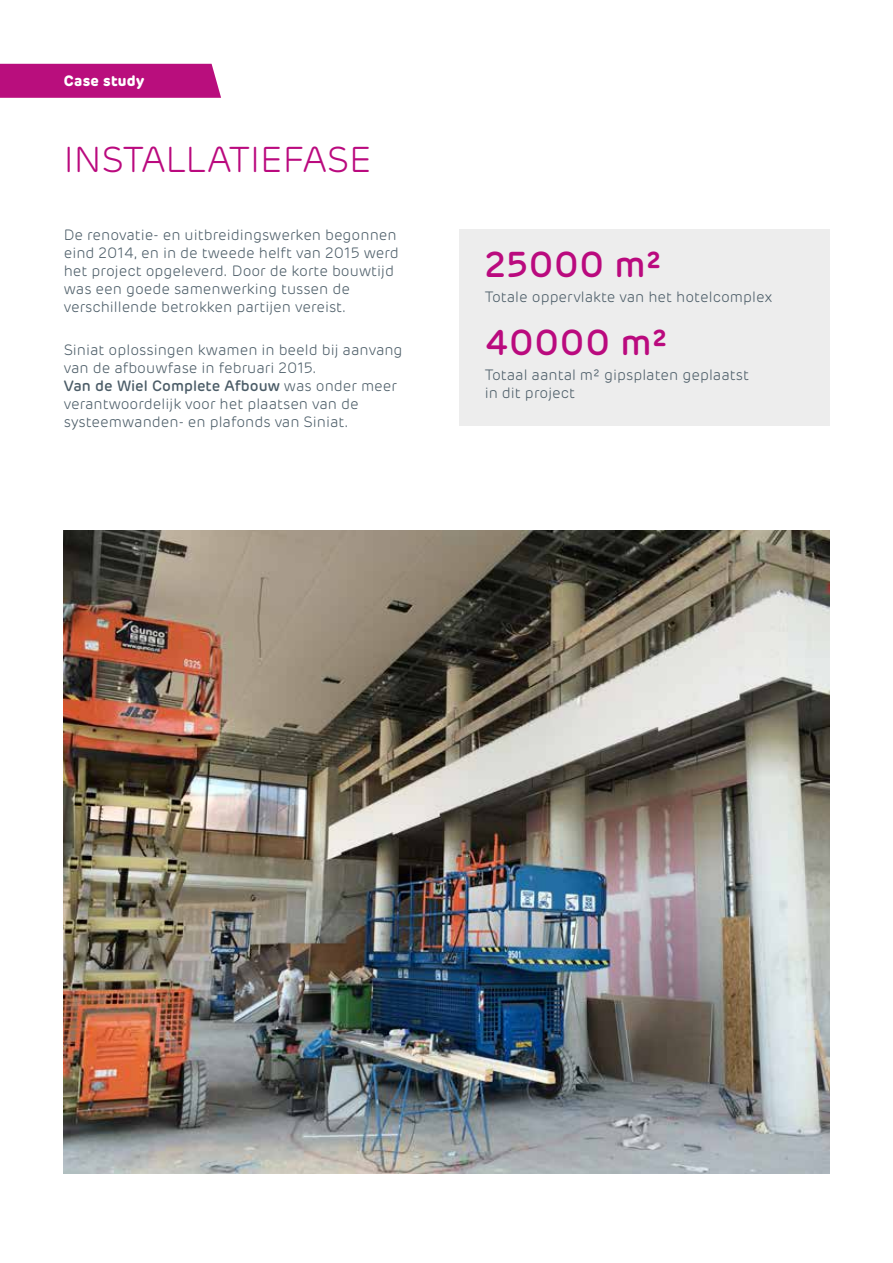
<style>
.page{position:relative;width:893px;height:1263px;background:#fff}
.page>*{position:absolute;margin:0;border:0;box-sizing:border-box;transform-origin:0 0}
.t1{font:300 36px "Rubrik";color:#ba0a7e}
.t2{font:500 36px "Rubrik";color:#ba0a7e}
.t3{font:300 15px/18px "Rubrik";color:#4b5c67}
.t4{font:700 14.85px "Rubrik";letter-spacing:.02em;color:#fff}
.s1{font-weight:500}
</style>
<div class="page">
<img style="left:64px;top:530px;width:765px;height:644px">
<div style="left:459px;top:230px;width:371px;height:196px;background:#ededed"></div>
<div style="left:0;top:64px;width:221px;height:34px;background:#b90e7d"></div>
<p class="t4" style="left:64px;top:72px;width:82px">Case study</p>
<h1 class="t1" style="left:64px;top:138px;width:309px">INSTALLATIEFASE</h1>
<p class="t3" style="left:64px;top:226px;width:337px">De renovatie- en uitbreidingswerken begonnen eind 2014, en in de tweede helft van 2015 werd het project opgeleverd. Door de korte bouwtijd was een goede samenwerking tussen de verschillende betrokken partijen vereist.</p>
<p class="t3" style="left:64px;top:341px;width:340px">Siniat oplossingen kwamen in beeld bij aanvang van de afbouwfase in februari 2015.<br><span class="s1">Van de Wiel Complete Afbouw</span> was onder meer verantwoordelijk voor het plaatsen van de systeemwanden- en plafonds van Siniat.</p>
<h1 class="t2" style="left:485px;top:243px;width:179px">25000 m²</h1>
<p class="t3" style="left:485px;top:288px;width:289px">Totale oppervlakte van het hotelcomplex</p>
<h1 class="t2" style="left:485px;top:321px;width:185px">40000 m²</h1>
<p class="t3" style="left:485px;top:366px;width:266px">Totaal aantal m² gipsplaten geplaatst in dit project</p>
</div>
